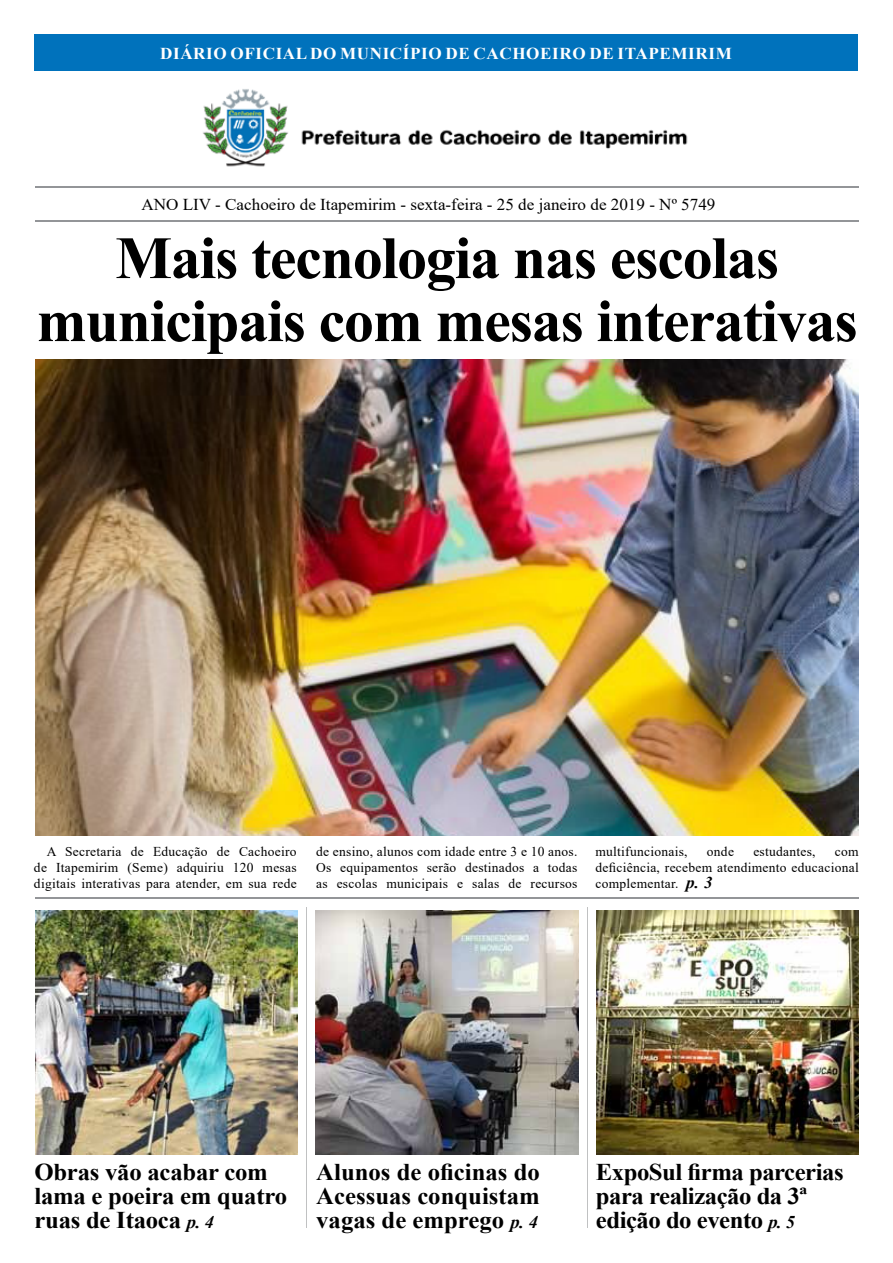
<style>
.page{position:relative;width:893px;height:1263px;background:#fff}
.page>*{position:absolute;margin:0;border:0;box-sizing:border-box;transform-origin:0 0}
.t1{font:700 60px/63px "Times New Roman";letter-spacing:-.02em;color:#000;text-align:center}
.t2{font:700 24px/24px "Times New Roman";letter-spacing:-.01em;color:#000}
.t3{font:16.65px "Times New Roman";color:#000}
.t4{font:700 16.65px "Times New Roman";letter-spacing:.035em;color:#fff}
.t5{font:13.5px/16.2px "Times New Roman";letter-spacing:.02em;color:#000;text-align:justify}
.s1{font-weight:700;font-style:italic;font-size:16.5px}
.s2{font-style:italic;font-size:18px}
</style>
<div class="page">
<img style="left:36px;top:910px;width:262px;height:244px">
<img style="left:203px;top:89px;width:485px;height:78px">
<div style="left:34px;top:34px;width:824px;height:37px;background:#0072bc"></div>
<hr style="left:34px;top:186px;width:824px;height:2px;background:#939598">
<hr style="left:35px;top:220px;width:824px;height:2px;background:#939598">
<img style="left:36px;top:359px;width:822px;height:477px">
<img style="left:596px;top:910px;width:263px;height:244px">
<hr style="left:35px;top:897px;width:824px;height:1px;background:#939598">
<img style="left:315px;top:910px;width:264px;height:244px">
<p class="t4" style="left:160px;top:41px;width:573px">DIÁRIO OFICIAL DO MUNICÍPIO DE CACHOEIRO DE ITAPEMIRIM</p>
<p class="t3" style="left:141px;top:192px;width:575px">ANO LIV - Cachoeiro de Itapemirim - sexta-feira - 25 de janeiro de 2019 - Nº 5749</p>
<h1 class="t1" style="left:37px;top:225px;width:823px">Mais tecnologia nas escolas municipais com mesas interativas</h1>
<p class="t5" style="left:34px;top:842px;width:264px;text-indent:13px">A Secretaria de Educação de Cachoeiro de Itapemirim (Seme) adquiriu 120 mesas digitais interativas para atender, em sua rede</p>
<p class="t5" style="left:316px;top:842px;width:263px">de ensino, alunos com idade entre 3 e 10 anos.<br>Os equipamentos serão destinados a todas as escolas municipais e salas de recursos</p>
<p class="t5" style="left:595px;top:842px;width:94px">multifuncionais,</p>
<p class="t5" style="left:707px;top:842px;width:29px">onde</p>
<p class="t5" style="left:753px;top:842px;width:64px">estudantes,</p>
<p class="t5" style="left:595px;top:842px;width:265px;text-indent:240px">com deficiência, recebem atendimento educacional complementar. <span class="s1">p. 3</span></p>
<h2 class="t2" style="left:34px;top:1160px;width:254px">Obras vão acabar com lama e poeira em quatro ruas de Itaoca <span class="s2">p. 4</span></h2>
<h2 class="t2" style="left:316px;top:1159px;width:225px;text-align:justify">Alunos de oficinas do Acessuas conquistam vagas de emprego <span class="s2">p. 4</span></h2>
<h2 class="t2" style="left:596px;top:1160px;width:249px">ExpoSul firma parcerias para realização da 3ª edição do evento <span class="s2">p. 5</span></h2>
</div>
